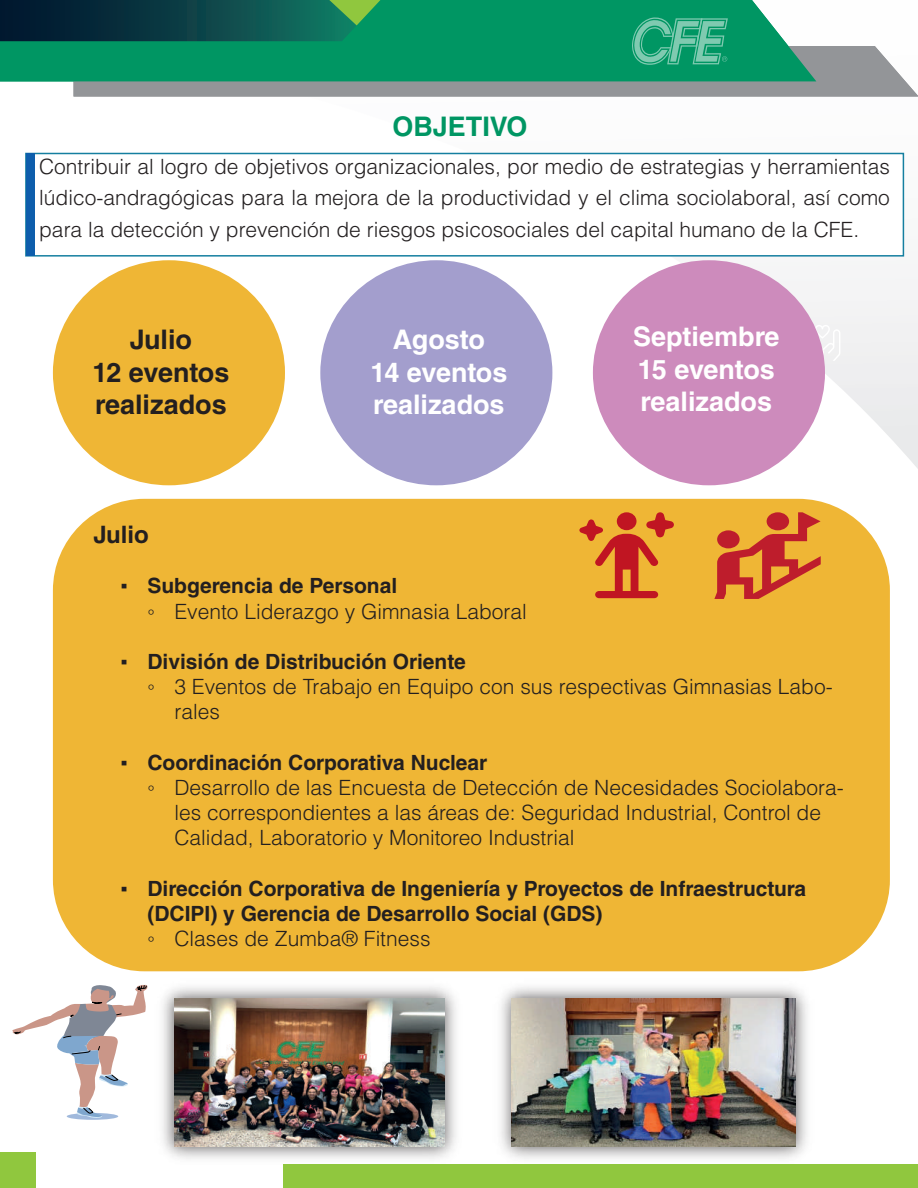
<style>
.page{position:relative;width:918px;height:1188px;background:#fff}
.page>*{position:absolute;margin:0;border:0;box-sizing:border-box;transform-origin:0 0}
.t1{font:700 27px/32.4px "Helvetica LT Std";color:#fff;text-align:center}
.t2{font:700 27px/32.4px "Helvetica LT Std";color:#231f20;text-align:center}
.t3{font:700 27px "Helvetica LT Std";color:#009663}
.t4{font:700 24px "Helvetica LT Std";color:#231f20}
.t5{font:300 21px/31.5px "Helvetica LT Std";color:#231f20;text-align:justify}
.t6{font:700 21px/25.2px "Helvetica LT Std";color:#231f20}
.s1{font-family:"Times New Roman";font-weight:400}
.s2{font-weight:700}
.s3{font-weight:300}
</style>
<div class="page">
<svg style="left:25px;top:152px;width:893px;height:317px"></svg>
<svg style="left:0;top:0;width:918px;height:97px"></svg>
<div style="left:25px;top:153px;width:879px;height:104px;background:#fff;border:2px solid #157fa0"></div>
<div style="left:26px;top:153px;width:9px;height:103px;background:#0e5eac"></div>
<div style="left:0;top:1153px;width:35px;height:35px;background:#90c73e"></div>
<div style="left:284px;top:1165px;width:634px;height:23px;background:#90c73e"></div>
<svg style="left:814px;top:325px;width:26px;height:36px"></svg>
<div style="left:53px;top:499px;width:837px;height:472px;background:#efb635;border-radius:92px"></div>
<div style="left:67px;top:1113px;width:51px;height:7px;background:#a0b9dc;border-radius:50%"></div>
<svg style="left:12px;top:985px;width:136px;height:133px"></svg>
<svg style="left:579px;top:512px;width:95px;height:86px"></svg>
<svg style="left:714px;top:512px;width:107px;height:87px"></svg>
<img style="left:162px;top:986px;width:305px;height:183px">
<img style="left:174px;top:998px;width:270px;height:149px">
<img style="left:489px;top:986px;width:329px;height:179px">
<img style="left:512px;top:998px;width:283px;height:149px">
<div style="left:53px;top:260px;width:232px;height:225px;background:#efb635;border-radius:50%"></div>
<div style="left:320px;top:260px;width:232px;height:225px;background:#a39ecd;border-radius:50%"></div>
<div style="left:593px;top:260px;width:232px;height:225px;background:#cd8bbc;border-radius:50%"></div>
<p class="t3" style="left:392px;top:110px;width:137px">OBJETIVO</p>
<p class="t5" style="left:39px;top:150px;width:852px">Contribuir al logro de objetivos organizacionales, por medio de estrategias y herramientas lúdico-andragógicas para la mejora de la productividad y el clima sociolaboral, así como para la detección y prevención de riesgos psicosociales del capital humano de la CFE.</p>
<p class="t2" style="left:92px;top:323px;width:139px">Julio<br>12 eventos realizados</p>
<p class="t1" style="left:370px;top:323px;width:139px">Agosto<br>14 eventos realizados</p>
<p class="t1" style="left:633px;top:320px;width:148px;text-align:left">Septiembre<br>15 eventos realizados</p>
<p class="t4" style="left:93px;top:520px;width:57px">Julio</p>
<p class="t5" style="left:147px;top:573px;width:381px;line-height:25.2px;text-indent:-27px"><span class="s1">▪</span> <span class="s2">Subgerencia de Personal<br></span><span class="s1">◦</span> Evento Liderazgo y Gimnasia Laboral</p>
<p class="t6" style="left:120px;top:649px;width:347px"><span class="s1">▪</span> División de Distribución Oriente</p>
<p class="t5" style="left:147px;top:671px;width:687px"><span class="s1">◦</span> 3 Eventos de Trabajo en Equipo con sus respectivas Gimnasias Labo-</p>
<p class="t5" style="left:174px;top:696px;width:47px">rales</p>
<p class="t6" style="left:120px;top:750px;width:368px"><span class="s1">▪</span> Coordinación Corporativa Nuclear</p>
<p class="t5" style="left:147px;top:772px;width:698px"><span class="s1">◦</span> Desarrollo de las Encuesta de Detección de Necesidades Sociolabora-</p>
<p class="t5" style="left:174px;top:797px;width:648px">les correspondientes a las áreas de: Seguridad Industrial, Control de</p>
<p class="t5" style="left:174px;top:822px;width:401px">Calidad, Laboratorio y Monitoreo Industrial</p>
<p class="t6" style="left:147px;top:876px;width:660px;text-indent:-27px"><span class="s1">▪</span> Dirección Corporativa de Ingeniería y Proyectos de Infraestructura (DCIPI) y Gerencia de Desarrollo Social (GDS)<br><span class="s1">◦</span> <span class="s3">Clases de Zumba® Fitness</span></p>
</div>
